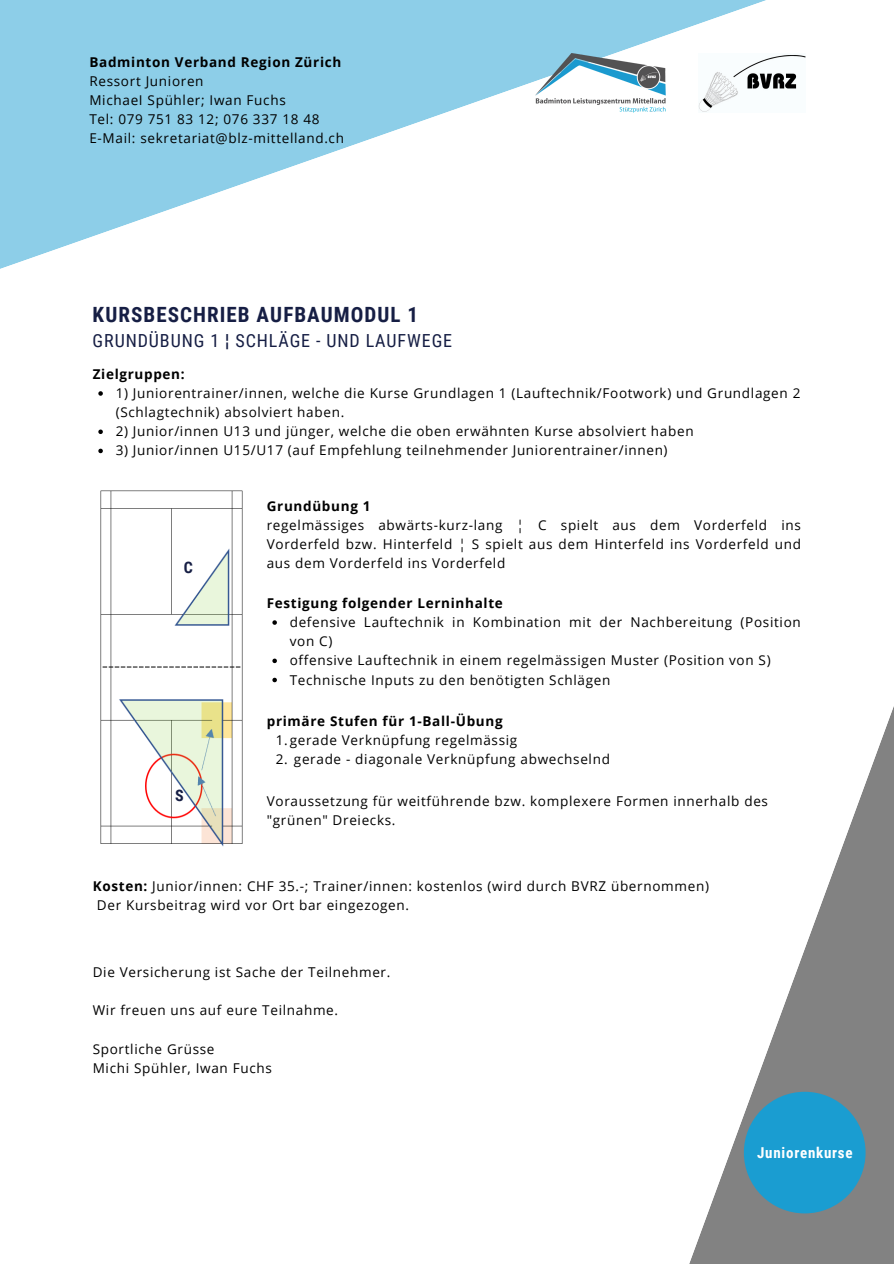
<style>
.page{position:relative;width:894px;height:1264px;background:#fff}
.page>*{position:absolute;margin:0;border:0;box-sizing:border-box;transform-origin:0 0}
.t1{font:700 21px "Roboto Condensed";letter-spacing:.05em;color:#161e44}
.t2{font:18px "Roboto Condensed";letter-spacing:.05em;color:#161e44}
.t3{font:700 15.9px "Roboto Condensed";color:#161e44}
.t4{font:700 15px "Roboto Condensed";letter-spacing:.05em;color:#fff}
.t5{font:13.5px/19.2px "Open Sans";letter-spacing:.05em;color:#000}
.t6{font:700 13.5px "Open Sans";letter-spacing:.05em;color:#000}
.s1{font-weight:700}
</style>
<div class="page">
<svg style="left:689px;top:709px;width:204px;height:554px"></svg>
<svg style="left:0;top:0;width:806px;height:269px;fill:#8dcee8"></svg>
<div style="left:743px;top:1091px;width:122px;height:122px;background:#1a9dd1;border-radius:50%"></div>
<img style="left:535px;top:54px;width:130px;height:58px">
<img style="left:100px;top:490px;width:143px;height:357px">
<svg style="left:98px;top:391px;width:5px;height:5px"></svg>
<svg style="left:98px;top:429px;width:5px;height:5px"></svg>
<svg style="left:98px;top:448px;width:5px;height:5px"></svg>
<svg style="left:272px;top:620px;width:5px;height:5px"></svg>
<svg style="left:272px;top:658px;width:5px;height:5px"></svg>
<svg style="left:272px;top:677px;width:5px;height:5px"></svg>
<p class="t6" style="left:89px;top:52px;width:253px">Badminton Verband Region Zürich</p>
<p class="t5" style="left:89px;top:71px;width:116px">Ressort Junioren</p>
<p class="t5" style="left:89px;top:90px;width:198px">MichaeI Spühler; Iwan Fuchs</p>
<p class="t5" style="left:89px;top:109px;width:231px">Tel: 079 751 83 12; 076 337 18 48</p>
<p class="t5" style="left:89px;top:128px;width:256px">E-Mail: sekretariat@blz-mittelland.ch</p>
<p class="t1" style="left:93px;top:302px;width:327px">KURSBESCHRIEB AUFBAUMODUL 1</p>
<p class="t2" style="left:93px;top:330px;width:361px">GRUNDÜBUNG 1 ¦ SCHLÄGE - UND LAUFWEGE</p>
<p class="t6" style="left:93px;top:364px;width:93px">Zielgruppen:</p>
<p class="t5" style="left:116px;top:383px;width:686px">1) Juniorentrainer/innen, welche die Kurse Grundlagen 1 (Lauftechnik/Footwork) und Grundlagen 2 (Schlagtechnik) absolviert haben.</p>
<p class="t5" style="left:116px;top:421px;width:579px">2) Junior/innen U13 und jünger, welche die oben erwähnten Kurse absolviert haben</p>
<p class="t5" style="left:116px;top:440px;width:553px">3) Junior/innen U15/U17 (auf Empfehlung teilnehmender Juniorentrainer/innen)</p>
<p class="t3" style="left:184px;top:558px;width:11px">C</p>
<p class="t3" style="left:175px;top:785px;width:10px">S</p>
<p class="t6" style="left:267px;top:496px;width:105px">Grundübung 1</p>
<p class="t5" style="left:267px;top:515px;width:535px;text-align:justify">regelmässiges abwärts-kurz-lang ¦ C spielt aus dem Vorderfeld ins Vorderfeld bzw. Hinterfeld ¦ S spielt aus dem Hinterfeld ins Vorderfeld und aus dem Vorderfeld ins Vorderfeld</p>
<p class="t6" style="left:267px;top:593px;width:237px">Festigung folgender Lerninhalte</p>
<p class="t5" style="left:290px;top:612px;width:512px">defensive Lauftechnik in Kombination mit der Nachbereitung (Position von C)</p>
<p class="t5" style="left:290px;top:650px;width:482px">offensive Lauftechnik in einem regelmässigen Muster (Position von S)</p>
<p class="t5" style="left:290px;top:669px;width:322px">Technische Inputs zu den benötigten Schlägen</p>
<p class="t6" style="left:267px;top:711px;width:237px">primäre Stufen für 1-Ball-Übung</p>
<p class="t5" style="left:276px;top:749px;width:13px">2.</p>
<p class="t5" style="left:267px;top:791px;width:502px">Voraussetzung für weitführende bzw. komplexere Formen innerhalb des "grünen" Dreiecks.</p>
<p class="t5" style="left:276px;top:730px;width:243px">1.gerade Verknüpfung regelmässig</p>
<p class="t5" style="left:294px;top:749px;width:317px">gerade - diagonale Verknüpfung abwechselnd</p>
<p class="t5" style="left:93px;top:875px;width:617px"><span class="s1">Kosten:</span> Junior/innen: CHF 35.-; Trainer/innen: kostenlos (wird durch BVRZ übernommen)</p>
<p class="t5" style="left:97px;top:895px;width:313px">Der Kursbeitrag wird vor Ort bar eingezogen.</p>
<p class="t5" style="left:93px;top:962px;width:299px">Die Versicherung ist Sache der Teilnehmer.</p>
<p class="t5" style="left:93px;top:1000px;width:247px">Wir freuen uns auf eure Teilnahme.</p>
<p class="t5" style="left:93px;top:1038px;width:123px">Sportliche Grüsse</p>
<p class="t5" style="left:93px;top:1057px;width:181px">Michi Spühler, Iwan Fuchs</p>
<p class="t4" style="left:757px;top:1143px;width:97px">Juniorenkurse</p>
</div>
